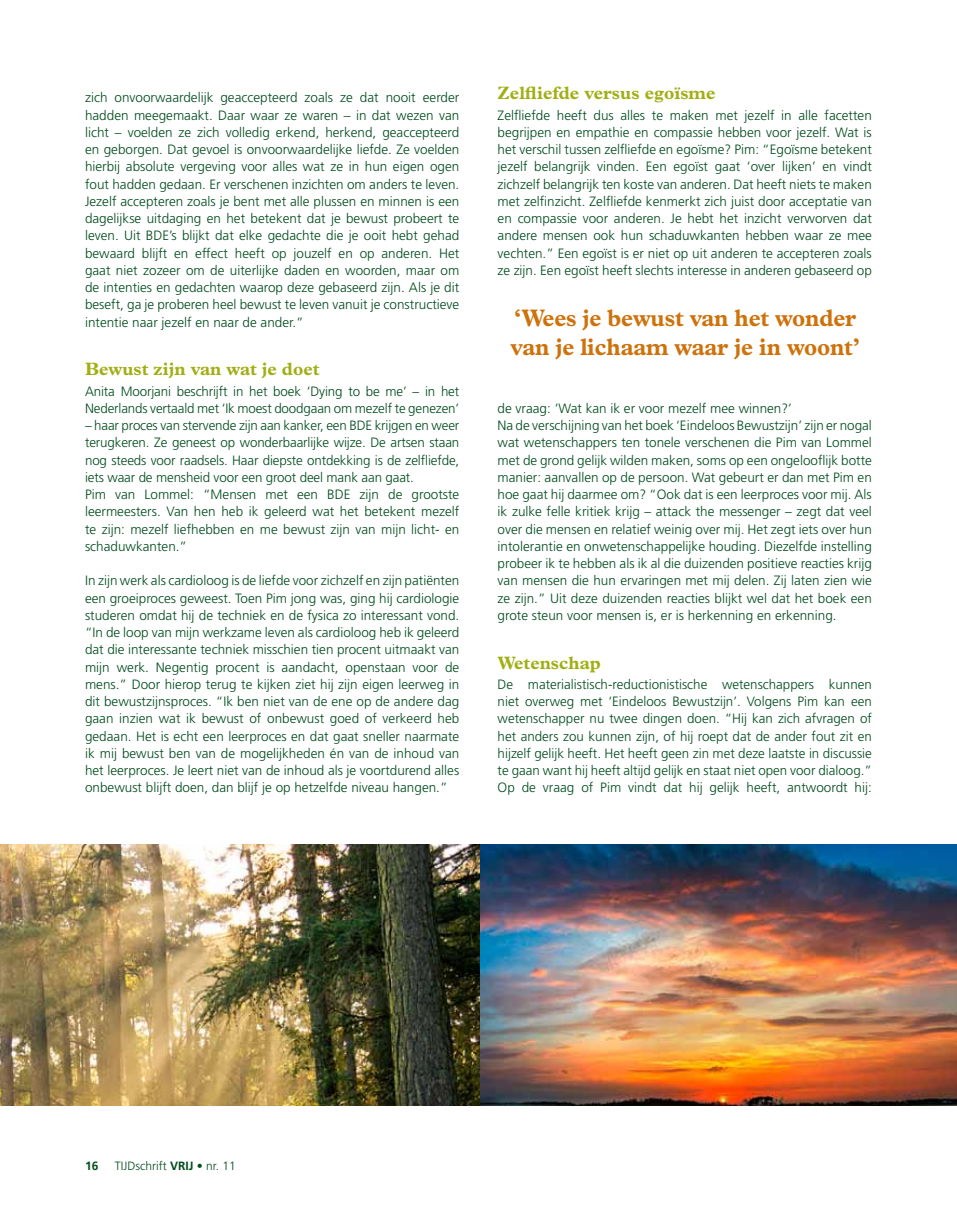
<style>
.page{position:relative;width:957px;height:1212px;background:#fff}
.page>*{position:absolute;margin:0;border:0;box-sizing:border-box;transform-origin:0 0}
.t1{font:700 24px/28.5px "Plantin Std";letter-spacing:-.01em;color:#ce720b;scale:.96 1}
.t2{font:700 18px "Plantin Std";color:#a1af14}
.t3{font:300 13.5px/17.2px "Frutiger LT Std";color:#004c1d;text-align:justify}
.t4{font:300 12px "Frutiger LT Std";color:#004c1d}
.t5{font:700 12px "Frutiger LT Std";color:#004c1d}
.s1{font-weight:700}
</style>
<div class="page">
<img style="left:0;top:844px;width:480px;height:262px">
<img style="left:480px;top:844px;width:477px;height:262px">
<p class="t3" style="left:85px;top:89px;width:376px">zich onvoorwaardelijk geaccepteerd zoals ze dat nooit eerder hadden meegemaakt. Daar waar ze waren – in dat wezen van licht – voelden ze zich volledig erkend, herkend, geaccepteerd en geborgen. Dat gevoel is onvoorwaardelijke liefde. Ze voelden hierbij absolute vergeving voor alles wat ze in hun eigen ogen fout hadden gedaan. Er verschenen inzichten om anders te leven.<br>Jezelf accepteren zoals je bent met alle plussen en minnen is een dagelijkse uitdaging en het betekent dat je bewust probeert te leven. Uit BDE’s blijkt dat elke gedachte die je ooit hebt gehad bewaard blijft en effect heeft op jouzelf en op anderen. Het gaat niet zozeer om de uiterlijke daden en woorden, maar om de intenties en gedachten waarop deze gebaseerd zijn. Als je dit beseft, ga je proberen heel bewust te leven vanuit je constructieve intentie naar jezelf en naar de ander.”</p>
<h2 class="t2" style="left:85px;top:358px;width:236px">Bewust zijn van wat je doet</h2>
<p class="t3" style="left:85px;top:382px;width:376px">Anita Moorjani beschrijft in het boek ‘Dying to be me’ – in het<br>Nederlands vertaald met ‘Ik moest doodgaan om mezelf te genezen’</p>
<p class="t3" style="left:85px;top:417px;width:376px;text-align:left">– haar proces van stervende zijn aan kanker, een BDE krijgen en weer terugkeren. Ze geneest op wonderbaarlijke wijze. De artsen staan nog steeds voor raadsels. Haar diepste ontdekking is de zelfliefde, iets waar de mensheid voor een groot deel mank aan gaat.<br>Pim van Lommel: “Mensen met een BDE zijn de grootste leermeesters. Van hen heb ik geleerd wat het betekent mezelf te zijn: mezelf liefhebben en me bewust zijn van mijn licht- en schaduwkanten.”</p>
<p class="t3" style="left:85px;top:572px;width:376px">In zijn werk als cardioloog is de liefde voor zichzelf en zijn patiënten een groeiproces geweest. Toen Pim jong was, ging hij cardiologie studeren omdat hij de techniek en de fysica zo interessant vond. “In de loop van mijn werkzame leven als cardioloog heb ik geleerd dat die interessante techniek misschien tien procent uitmaakt van mijn werk. Negentig procent is aandacht, openstaan voor de mens.” Door hierop terug te kijken ziet hij zijn eigen leerweg in dit bewustzijnsproces. “Ik ben niet van de ene op de andere dag gaan inzien wat ik bewust of onbewust goed of verkeerd heb gedaan. Het is echt een leerproces en dat gaat sneller naarmate ik mij bewust ben van de mogelijkheden én van de inhoud van het leerproces. Je leert niet van de inhoud als je voortdurend alles onbewust blijft doen, dan blijf je op hetzelfde niveau hangen.”</p>
<h2 class="t2" style="left:497px;top:82px;width:219px">Zelfliefde versus egoïsme</h2>
<p class="t3" style="left:497px;top:106px;width:376px">Zelfliefde heeft dus alles te maken met jezelf in alle facetten begrijpen en empathie en compassie hebben voor jezelf. Wat is het verschil tussen zelfliefde en egoïsme? Pim: “Egoïsme betekent jezelf belangrijk vinden. Een egoïst gaat ‘over lijken’ en vindt zichzelf belangrijk ten koste van anderen. Dat heeft niets te maken met zelfinzicht. Zelfliefde kenmerkt zich juist door acceptatie van en compassie voor anderen. Je hebt het inzicht verworven dat andere mensen ook hun schaduwkanten hebben waar ze mee vechten.” Een egoïst is er niet op uit anderen te accepteren zoals ze zijn. Een egoïst heeft slechts interesse in anderen gebaseerd op</p>
<h1 class="t1" style="left:510px;top:304px;width:366px">‘Wees je bewust van het wonder van je lichaam waar je in woont’</h1>
<p class="t3" style="left:497px;top:400px;width:376px;text-align:left">de vraag: ‘Wat kan ik er voor mezelf mee winnen?’<br>Na de verschijning van het boek ‘Eindeloos Bewustzijn’ zijn er nogal wat wetenschappers ten tonele verschenen die Pim van Lommel met de grond gelijk wilden maken, soms op een ongelooflijk botte manier: aanvallen op de persoon. Wat gebeurt er dan met Pim en hoe gaat hij daarmee om? “Ook dat is een leerproces voor mij. Als ik zulke felle kritiek krijg – attack the messenger – zegt dat veel over die mensen en relatief weinig over mij. Het zegt iets over hun intolerantie en onwetenschappelijke houding. Diezelfde instelling probeer ik te hebben als ik al die duizenden positieve reacties krijg van mensen die hun ervaringen met mij delen. Zij laten zien wie ze zijn.” Uit deze duizenden reacties blijkt wel dat het boek een grote steun voor mensen is, er is herkenning en erkenning.</p>
<h2 class="t2" style="left:497px;top:652px;width:105px">Wetenschap</h2>
<p class="t3" style="left:497px;top:676px;width:376px">De materialistisch-reductionistische wetenschappers kunnen niet overweg met ‘Eindeloos Bewustzijn’. Volgens Pim kan een wetenschapper nu twee dingen doen. “Hij kan zich afvragen of het anders zou kunnen zijn, of hij roept dat de ander fout zit en hijzelf gelijk heeft. Het heeft geen zin met deze laatste in discussie te gaan want hij heeft altijd gelijk en staat niet open voor dialoog.” Op de vraag of Pim vindt dat hij gelijk heeft, antwoordt hij:</p>
<p class="t5" style="left:85px;top:1159px;width:15px">16</p>
<p class="t4" style="left:115px;top:1159px;width:122px">TIJDschrift <span class="s1">VRIJ</span> • nr. 11</p>
</div>
